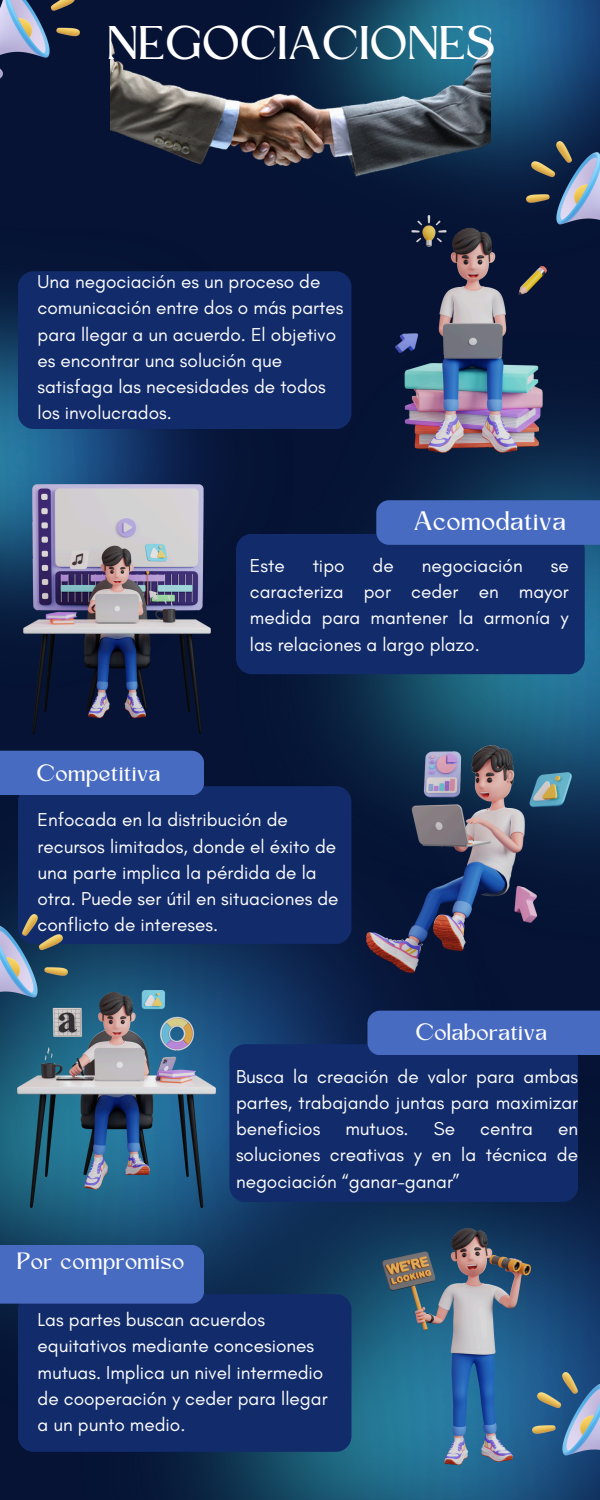
<style>
.page{position:relative;width:600px;height:1500px;background:#061334}
.page>*{position:absolute;margin:0;border:0;box-sizing:border-box;transform-origin:0 0}
.t1{font:44px "Kingred Serif";color:#fff}
.t2{font:25px "Kingred Serif";color:#fff}
.t3{font:22px "Kingred Serif";color:#fff}
.t4{font:19px/26.2px "Glacial Indifference";color:#fff}
</style>
<div class="page">
<img style="left:491px;top:0;width:109px;height:191px">
<img style="left:0;top:271px;width:210px;height:350px">
<img style="left:0;top:797px;width:540px;height:644px">
<img style="left:79px;top:1069px;width:521px;height:431px">
<img style="left:236px;top:333px;width:364px;height:612px">
<img style="left:395px;top:215px;width:152px;height:238px">
<div style="left:18px;top:271px;width:333px;height:158px;background:#122b6b;border-radius:16px"></div>
<img style="left:367px;top:746px;width:204px;height:226px">
<img style="left:383px;top:1228px;width:148px;height:236px">
<div style="left:236px;top:534px;width:349px;height:140px;background:#122b6b;border-radius:16px"></div>
<div style="left:376px;top:500px;width:224px;height:45px;background:#486bc2"></div>
<img style="left:23px;top:485px;width:188px;height:249px">
<div style="left:18px;top:786px;width:333px;height:158px;background:#122b6b;border-radius:16px"></div>
<img style="left:0;top:915px;width:67px;height:105px">
<div style="left:0;top:751px;width:204px;height:44px;background:#486bc2"></div>
<div style="left:229px;top:1044px;width:349px;height:158px;background:#122b6b;border-radius:16px"></div>
<div style="left:367px;top:1011px;width:233px;height:44px;background:#486bc2"></div>
<img style="left:18px;top:991px;width:197px;height:217px">
<div style="left:18px;top:1294px;width:333px;height:158px;background:#122b6b;border-radius:16px"></div>
<div style="left:0;top:1245px;width:204px;height:59px;background:#486bc2"></div>
<img style="left:0;top:0;width:80px;height:79px">
<img style="left:526px;top:141px;width:74px;height:106px">
<img style="left:533px;top:1373px;width:67px;height:106px">
<img style="left:111px;top:0;width:380px;height:190px">
<h2 class="t1" style="left:109px;top:26px;width:390px">NEGOCIACIONES</h2>
<p class="t4" style="left:38px;top:268px;width:307px">Una negociación es un proceso de comunicación entre dos o más partes para llegar a un acuerdo. El objetivo es encontrar una solución que satisfaga las necesidades de todos los involucrados.</p>
<p class="t2" style="left:414px;top:511px;width:154px">Acomodativa</p>
<h1 class="t3" style="left:37px;top:764px;width:126px">Competitiva</h1>
<p class="t4" style="left:250px;top:552px;width:36px">Este</p>
<p class="t4" style="left:313px;top:552px;width:33px">tipo</p>
<p class="t4" style="left:373px;top:552px;width:23px">de</p>
<p class="t4" style="left:422px;top:552px;width:102px">negociación</p>
<p class="t4" style="left:250px;top:552px;width:320px;text-align:justify;text-indent:301px">se caracteriza por ceder en mayor medida para mantener la armonía y las relaciones a largo plazo.</p>
<p class="t4" style="left:38px;top:807px;width:303px">Enfocada en la distribución de recursos limitados, donde el éxito de una parte implica la pérdida de la otra. Puede ser útil en situaciones de conflicto de intereses.</p>
<p class="t3" style="left:416px;top:1023px;width:133px">Colaborativa</p>
<p class="t3" style="left:18px;top:1253px;width:169px">Por compromiso</p>
<p class="t4" style="left:236px;top:1063px;width:344px;text-align:justify">Busca la creación de valor para ambas partes, trabajando juntas para maximizar beneficios</p>
<p class="t4" style="left:345px;top:1115px;width:65px">mutuos.</p>
<p class="t4" style="left:434px;top:1115px;width:23px">Se</p>
<p class="t4" style="left:480px;top:1115px;width:54px">centra</p>
<p class="t4" style="left:236px;top:1115px;width:344px;text-align:justify;text-indent:322px">en soluciones creativas y en la técnica de negociación “ganar-ganar”</p>
<p class="t4" style="left:38px;top:1306px;width:292px">Las partes buscan acuerdos equitativos mediante concesiones mutuas. Implica un nivel intermedio de cooperación y ceder para llegar a un punto medio.</p>
</div>
